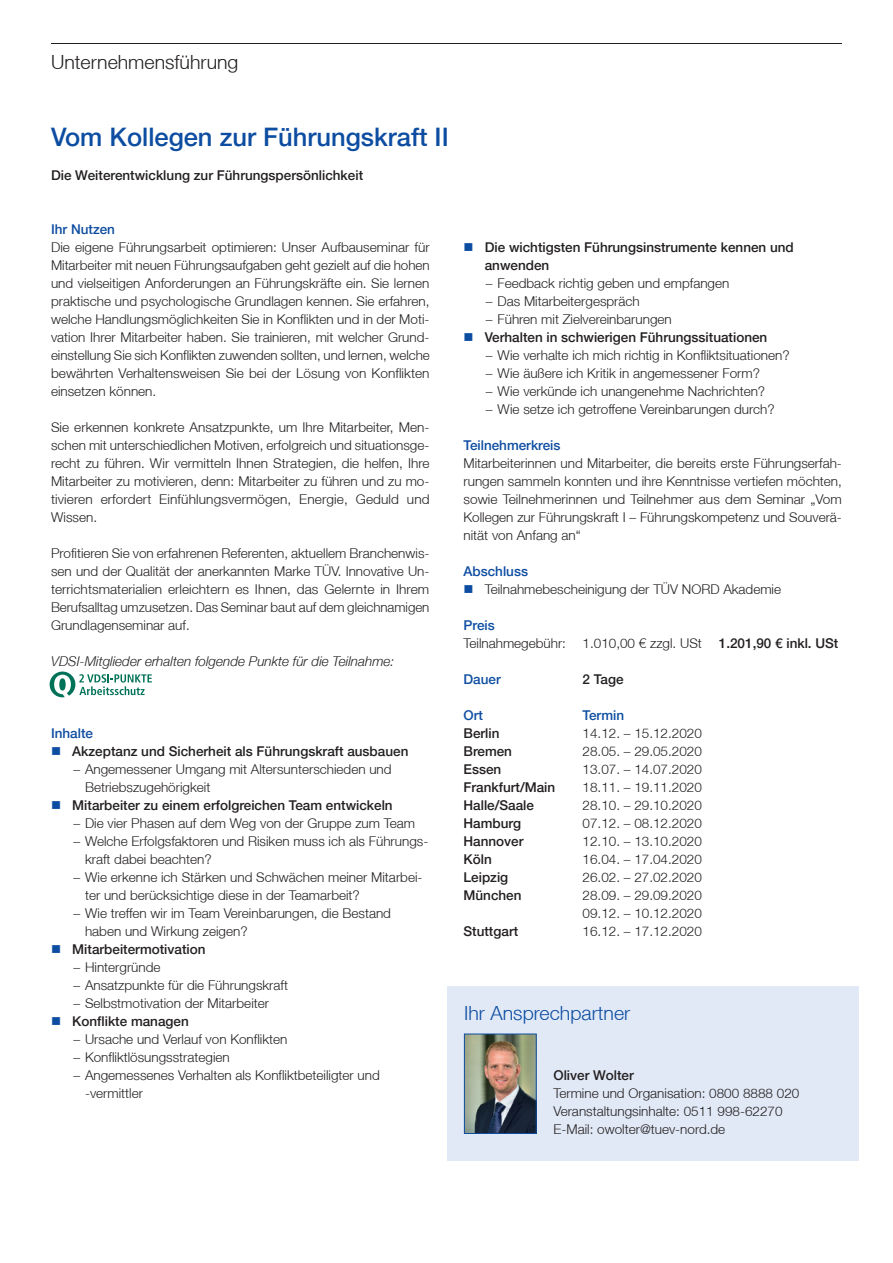
<style>
.page{position:relative;width:893px;height:1263px;background:#fff}
.page>*{position:absolute;margin:0;border:0;box-sizing:border-box;transform-origin:0 0}
.t1{font:500 25.5px "Helvetica Neue LT";color:#0d4da1}
.t2{font:300 19.5px "Helvetica Neue LT";color:#231f20}
.t3{font:300 19.5px "Helvetica Neue LT";color:#0d4da1}
.t4{font:300 13.5px/18px "Helvetica Neue LT";color:#231f20}
.t5{font:500 13.5px/18px "Helvetica Neue LT";color:#231f20}
.t6{font:500 13.5px "Helvetica Neue LT";color:#0d4da1}
.t7{font:italic 300 13.5px "Helvetica Neue LT";color:#231f20}
</style>
<div class="page">
<hr style="left:51px;top:43px;width:791px;height:1px;background:#231f20">
<div style="left:448px;top:987px;width:411px;height:174px;background:#e1e9f6"></div>
<img style="left:466px;top:1036px;width:68px;height:96px">
<div style="left:464px;top:1034px;width:72px;height:100px;border:1px solid #0d4da1"></div>
<svg style="left:50px;top:671px;width:102px;height:26px"></svg>
<h2 class="t2" style="left:51px;top:50px;width:189px">Unternehmensführung</h2>
<h1 class="t1" style="left:51px;top:121px;width:399px">Vom Kollegen zur Führungskraft II</h1>
<p class="t5" style="left:51px;top:166px;width:314px">Die Weiterentwicklung zur Führungspersönlichkeit</p>
<p class="t6" style="left:51px;top:221px;width:66px">Ihr Nutzen</p>
<p class="t4" style="left:51px;top:238px;width:380px;text-align:justify">Die eigene Führungsarbeit optimieren: Unser Aufbauseminar für Mitarbeiter mit neuen Führungsaufgaben geht gezielt auf die hohen und vielseitigen Anforderungen an Führungskräfte ein. Sie lernen praktische und psychologische Grundlagen kennen. Sie erfahren, welche Handlungsmöglichkeiten Sie in Konflikten und in der Moti&shy;vation Ihrer Mitarbeiter haben. Sie trainieren, mit welcher Grund&shy;einstellung Sie sich Konflikten zuwenden sollten, und lernen, welche bewährten Verhaltensweisen Sie bei der Lösung von Konflikten einsetzen können.</p>
<p class="t4" style="left:51px;top:418px;width:380px;text-align:justify">Sie erkennen konkrete Ansatzpunkte, um Ihre Mitarbeiter, Men&shy;schen mit unterschiedlichen Motiven, erfolgreich und situationsge&shy;recht zu führen. Wir vermitteln Ihnen Strategien, die helfen, Ihre Mitarbeiter zu motivieren, denn: Mitarbeiter zu führen und zu mo&shy;tivieren erfordert Einfühlungsvermögen, Energie, Geduld und Wissen.</p>
<p class="t4" style="left:51px;top:544px;width:380px;text-align:justify">Profitieren Sie von erfahrenen Referenten, aktuellem Branchenwis&shy;sen und der Qualität der anerkannten Marke TÜV. Innovative Un&shy;terrichtsmaterialien erleichtern es Ihnen, das Gelernte in Ihrem Berufsalltag umzusetzen. Das Seminar baut auf dem gleichnamigen Grundlagenseminar auf.</p>
<p class="t7" style="left:51px;top:653px;width:345px">VDSI-Mitglieder erhalten folgende Punkte für die Teilnahme:</p>
<p class="t6" style="left:51px;top:725px;width:44px">Inhalte</p>
<p class="t5" style="left:72px;top:742px;width:338px">Akzeptanz und Sicherheit als Führungskraft ausbauen</p>
<p class="t4" style="left:85px;top:760px;width:308px;text-indent:-12px">– Angemessener Umgang mit Altersunterschieden und<br>Betriebszugehörigkeit</p>
<p class="t5" style="left:72px;top:796px;width:322px">Mitarbeiter zu einem erfolgreichen Team entwickeln</p>
<p class="t4" style="left:73px;top:814px;width:343px">– Die vier Phasen auf dem Weg von der Gruppe zum Team</p>
<p class="t4" style="left:85px;top:832px;width:345px;text-indent:-12px">– Welche Erfolgsfaktoren und Risiken muss ich als Führungs&shy;kraft dabei beachten?</p>
<p class="t4" style="left:85px;top:868px;width:339px;text-indent:-12px">– Wie erkenne ich Stärken und Schwächen meiner Mitarbei&shy;ter und berücksichtige diese in der Teamarbeit?</p>
<p class="t4" style="left:85px;top:904px;width:307px;text-indent:-12px">– Wie treffen wir im Team Vereinbarungen, die Bestand haben und Wirkung zeigen?</p>
<p class="t5" style="left:72px;top:940px;width:135px">Mitarbeitermotivation</p>
<p class="t4" style="left:73px;top:958px;width:89px">– Hintergründe</p>
<p class="t4" style="left:73px;top:976px;width:216px">– Ansatzpunkte für die Führungskraft</p>
<p class="t4" style="left:73px;top:994px;width:197px">– Selbstmotivation der Mitarbeiter</p>
<p class="t5" style="left:72px;top:1012px;width:118px">Konflikte managen</p>
<p class="t4" style="left:73px;top:1030px;width:215px">– Ursache und Verlauf von Konflikten</p>
<p class="t4" style="left:73px;top:1048px;width:158px">– Konfliktlösungsstrategien</p>
<p class="t4" style="left:85px;top:1066px;width:296px;text-indent:-12px">– Angemessenes Verhalten als Konfliktbeteiligter und -vermittler</p>
<p class="t5" style="left:485px;top:238px;width:311px">Die wichtigsten Führungsinstrumente kennen und anwenden</p>
<p class="t4" style="left:486px;top:274px;width:245px">– Feedback richtig geben und empfangen</p>
<p class="t4" style="left:486px;top:292px;width:155px">– Das Mitarbeitergespräch</p>
<p class="t4" style="left:486px;top:310px;width:187px">– Führen mit Zielvereinbarungen</p>
<p class="t5" style="left:485px;top:328px;width:284px">Verhalten in schwierigen Führungssituationen</p>
<p class="t4" style="left:486px;top:346px;width:305px">– Wie verhalte ich mich richtig in Konfliktsituationen?</p>
<p class="t4" style="left:486px;top:364px;width:276px">– Wie äußere ich Kritik in angemessener Form?</p>
<p class="t4" style="left:486px;top:382px;width:281px">– Wie verkünde ich unangenehme Nachrichten?</p>
<p class="t4" style="left:486px;top:400px;width:290px">– Wie setze ich getroffene Vereinbarungen durch?</p>
<p class="t6" style="left:463px;top:437px;width:99px">Teilnehmerkreis</p>
<p class="t4" style="left:463px;top:454px;width:380px;text-align:justify">Mitarbeiterinnen und Mitarbeiter, die bereits erste Führungserfah&shy;rungen sammeln konnten und ihre Kenntnisse vertiefen möchten, sowie Teilnehmerinnen und Teilnehmer aus dem Seminar „Vom Kollegen zur Führungskraft I – Führungskompetenz und Souverä&shy;nität von Anfang an“</p>
<p class="t6" style="left:463px;top:563px;width:66px">Abschluss</p>
<p class="t4" style="left:485px;top:580px;width:298px">Teilnahmebescheinigung der TÜV NORD Akademie</p>
<p class="t6" style="left:463px;top:617px;width:33px">Preis</p>
<p class="t4" style="left:463px;top:634px;width:240px">Teilnahmegebühr: 1.010,00 € zzgl. USt</p>
<p class="t5" style="left:719px;top:634px;width:121px">1.201,90 € inkl. USt</p>
<p class="t6" style="left:463px;top:671px;width:39px">Dauer</p>
<p class="t5" style="left:583px;top:670px;width:42px">2 Tage</p>
<p class="t6" style="left:463px;top:707px;width:21px">Ort</p>
<p class="t6" style="left:583px;top:707px;width:43px">Termin</p>
<p class="t5" style="left:463px;top:724px;width:38px">Berlin</p>
<p class="t4" style="left:583px;top:724px;width:121px">14.12. – 15.12.2020</p>
<p class="t5" style="left:463px;top:742px;width:50px">Bremen</p>
<p class="t4" style="left:583px;top:742px;width:121px">28.05. – 29.05.2020</p>
<p class="t5" style="left:463px;top:760px;width:39px">Essen</p>
<p class="t4" style="left:583px;top:760px;width:121px">13.07. – 14.07.2020</p>
<p class="t5" style="left:463px;top:778px;width:93px">Frankfurt/Main</p>
<p class="t4" style="left:583px;top:778px;width:121px">18.11. – 19.11.2020</p>
<p class="t5" style="left:463px;top:796px;width:72px">Halle/Saale</p>
<p class="t4" style="left:583px;top:796px;width:121px">28.10. – 29.10.2020</p>
<p class="t5" style="left:463px;top:814px;width:59px">Hamburg</p>
<p class="t4" style="left:583px;top:814px;width:121px">07.12. – 08.12.2020</p>
<p class="t5" style="left:463px;top:832px;width:62px">Hannover</p>
<p class="t4" style="left:583px;top:832px;width:121px">12.10. – 13.10.2020</p>
<p class="t5" style="left:463px;top:850px;width:30px">Köln</p>
<p class="t4" style="left:583px;top:850px;width:121px">16.04. – 17.04.2020</p>
<p class="t5" style="left:463px;top:868px;width:46px">Leipzig</p>
<p class="t4" style="left:583px;top:868px;width:121px">26.02. – 27.02.2020</p>
<p class="t5" style="left:463px;top:886px;width:60px">München</p>
<p class="t4" style="left:583px;top:886px;width:121px">28.09. – 29.09.2020<br>09.12. – 10.12.2020</p>
<p class="t5" style="left:463px;top:922px;width:56px">Stuttgart</p>
<p class="t4" style="left:583px;top:922px;width:121px">16.12. – 17.12.2020</p>
<h2 class="t3" style="left:464px;top:1001px;width:168px">Ihr Ansprechpartner</h2>
<p class="t5" style="left:553px;top:1066px;width:82px">Oliver Wolter</p>
<p class="t4" style="left:553px;top:1084px;width:247px">Termine und Organisation: 0800 8888 020<br>Veranstaltungsinhalte: 0511 998-62270<br>E-Mail: owolter@tuev-nord.de</p>
</div>
